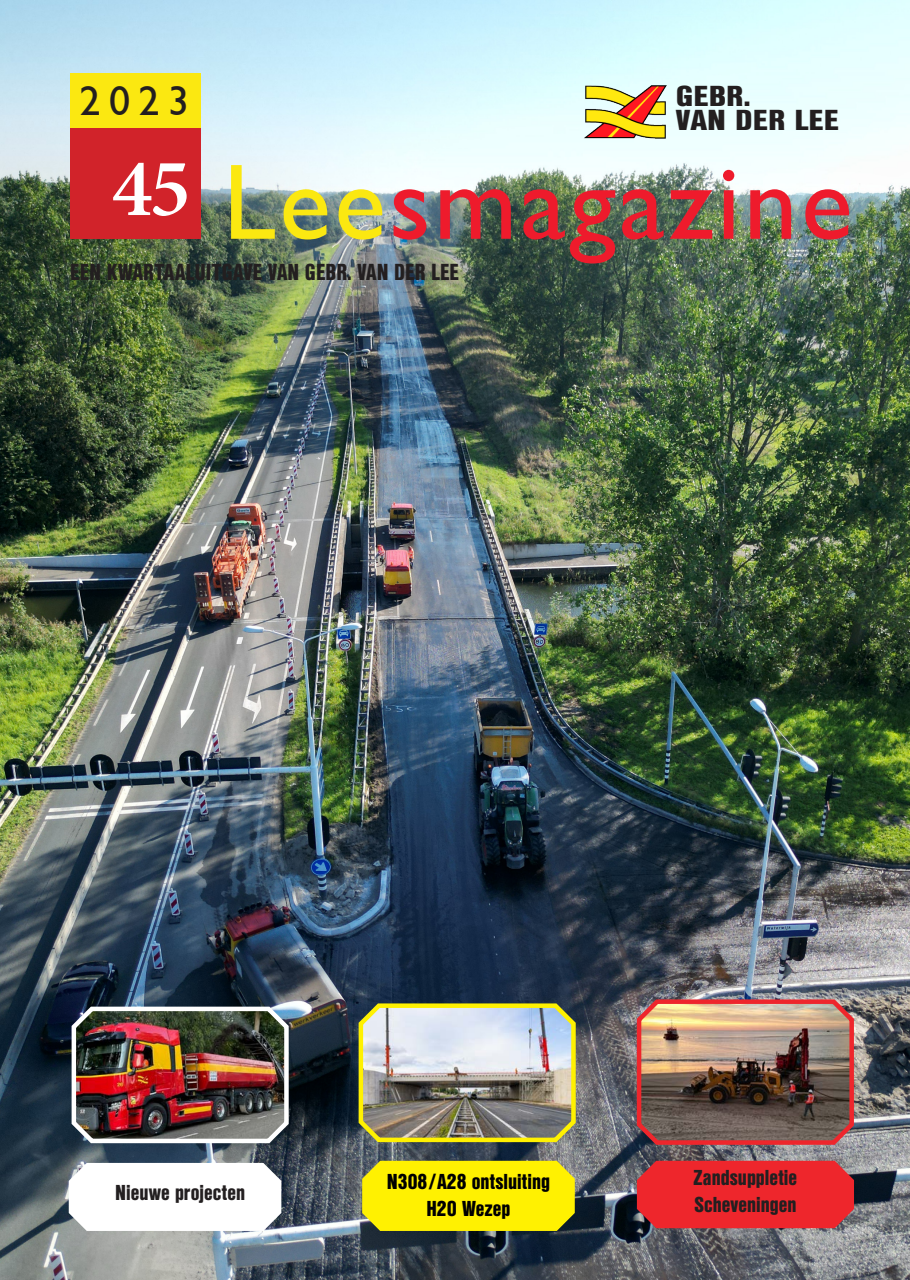
<style>
.page{position:relative;width:910px;height:1280px;background:#fff}
.page>*{position:absolute;margin:0;border:0;box-sizing:border-box;transform-origin:0 0}
.t1{font:108px "Gill Sans";letter-spacing:.03em;color:#ee1b2c}
.t2{font:600 82.8px "Minion 3";color:#fff}
.t3{font:300 46.2px "Gill Sans";color:#231f20}
.t4{font:900 28.05px "Nimbus San Con L";color:#231f20;scale:1.28 1}
.t5{font:900 22.5px "Nimbus San Con L";color:#231f20}
.t6{font:900 21px "Nimbus San Con L";color:#231f20}
.t7{font:900 21px "Nimbus San Con L";color:#000}
.s1{color:#fbe811}
</style>
<div class="page">
<img style="left:0;top:0;width:910px;height:1280px">
<div style="left:70px;top:127px;width:131px;height:111px;background:#d1232a"></div>
<div style="left:70px;top:73px;width:131px;height:54px;background:#fbe811"></div>
<img style="left:584px;top:86px;width:82px;height:52px">
<svg style="left:69px;top:1163px;width:212px;height:68px"></svg>
<img style="left:69px;top:1002px;width:222px;height:143px">
<svg style="left:635px;top:1157px;width:221px;height:73px;background:#db3036"></svg>
<img style="left:635px;top:995px;width:221px;height:152px">
<div style="left:362px;top:1161px;width:213px;height:70px;background:#fff101"></div>
<img style="left:356px;top:999px;width:222px;height:145px">
<p class="t3" style="left:81px;top:77px;width:111px">2023</p>
<p class="t4" style="left:676px;top:74px;width:60px">GEBR.</p>
<p class="t4" style="left:676px;top:98px;width:129px">VAN DER LEE</p>
<p class="t2" style="left:112px;top:130px;width:81px">45</p>
<p class="t1" style="left:223px;top:140px;width:631px"><span class="s1">Lee</span>smagazine</p>
<p class="t5" style="left:70px;top:255px;width:391px">EEN KWARTAALUITGAVE VAN GEBR. VAN DER LEE</p>
<p class="t6" style="left:115px;top:1176px;width:132px">Nieuwe projecten</p>
<p class="t7" style="left:387px;top:1166px;width:165px">N308/A28 ontsluiting</p>
<p class="t7" style="left:426px;top:1193px;width:86px">H2O Wezep</p>
<p class="t6" style="left:694px;top:1161px;width:105px">Zandsuppletie</p>
<p class="t6" style="left:694px;top:1188px;width:104px">Scheveningen</p>
</div>
